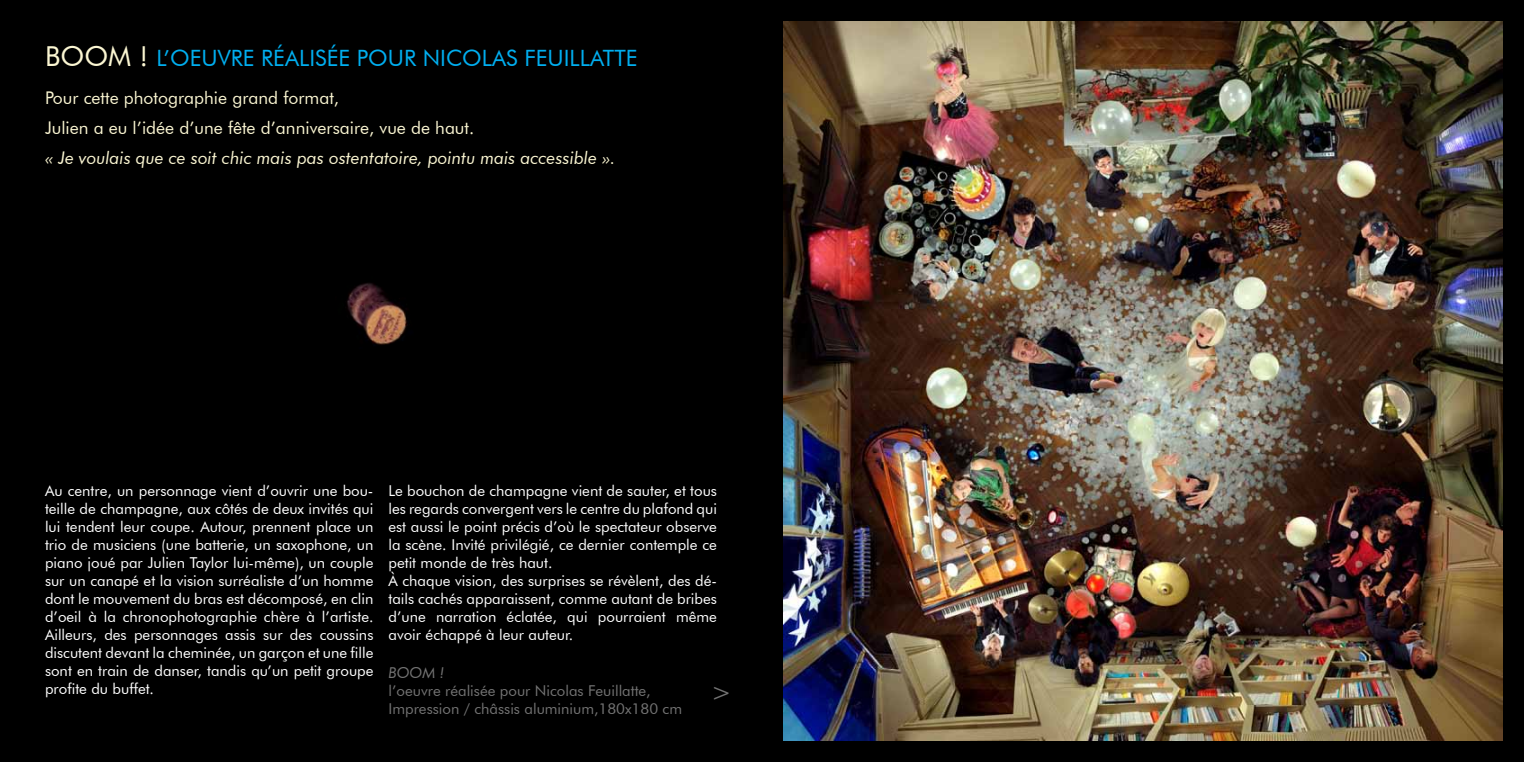
<style>
.page{position:relative;width:1524px;height:762px;background:#000}
.page>*{position:absolute;margin:0;border:0;box-sizing:border-box;transform-origin:0 0}
.t1{font:25px "Futura BT";color:#737373}
.t2{font:22.5px "Futura BT";color:#00aeef}
.t3{font:17.5px/30px "Futura BT";color:#fbf6d2}
.t4{font:italic 17.5px "Futura BT";color:#fbf6d2}
.t5{font:15px/18px "Futura BT";color:#fff;text-align:justify}
.t6{font:15px/18px "Futura BT";color:#737373}
.t7{font:italic 15px "Futura BT";color:#737373}
.s1{font-size:27.5px;color:#fbf6d2}
</style>
<div class="page">
<img style="left:783px;top:21px;width:719px;height:720px">
<img style="left:347px;top:283px;width:61px;height:62px">
<h2 class="t2" style="left:45px;top:44px;width:594px"><span class="s1">BOOM !</span> L’OEUVRE RÉALISÉE POUR NICOLAS FEUILLATTE</h2>
<p class="t3" style="left:45px;top:83px;width:431px">Pour cette photographie grand format,<br>Julien a eu l’idée d’une fête d’anniversaire, vue de haut.</p>
<p class="t4" style="left:45px;top:147px;width:572px">« Je voulais que ce soit chic mais pas ostentatoire, pointu mais accessible ».</p>
<p class="t5" style="left:45px;top:481px;width:330px">Au centre, un personnage vient d’ouvrir une bou&shy;teille de champagne, aux côtés de deux invités qui lui tendent leur coupe. Autour, prennent place un trio de musiciens (une batterie, un saxophone, un piano joué par Julien Taylor lui-même), un couple sur un canapé et la vision surréaliste d’un homme dont le mouvement du bras est décomposé, en clin d’oeil à la chronophotographie chère à l’artiste.<br>Ailleurs, des personnages assis sur des coussins discutent devant la cheminée, un garçon et une fille sont en train de danser, tandis qu’un petit groupe profite du buffet.</p>
<p class="t5" style="left:388px;top:481px;width:330px;text-align:left">Le bouchon de champagne vient de sauter, et tous les regards convergent vers le centre du plafond qui est aussi le point précis d’où le spectateur observe la scène. Invité privilégié, ce dernier contemple ce petit monde de très haut.<br>À chaque vision, des surprises se révèlent, des dé&shy;tails cachés apparaissent, comme autant de bribes d’une narration éclatée, qui pourraient même avoir échappé à leur auteur.</p>
<p class="t7" style="left:388px;top:663px;width:57px">BOOM !</p>
<p class="t6" style="left:388px;top:681px;width:295px">l’oeuvre réalisée pour Nicolas Feuillatte,<br>Impression / châssis aluminium,180x180 cm</p>
<h1 class="t1" style="left:732px;top:710px;width:22px;rotate:-180deg">&lt;</h1>
</div>
